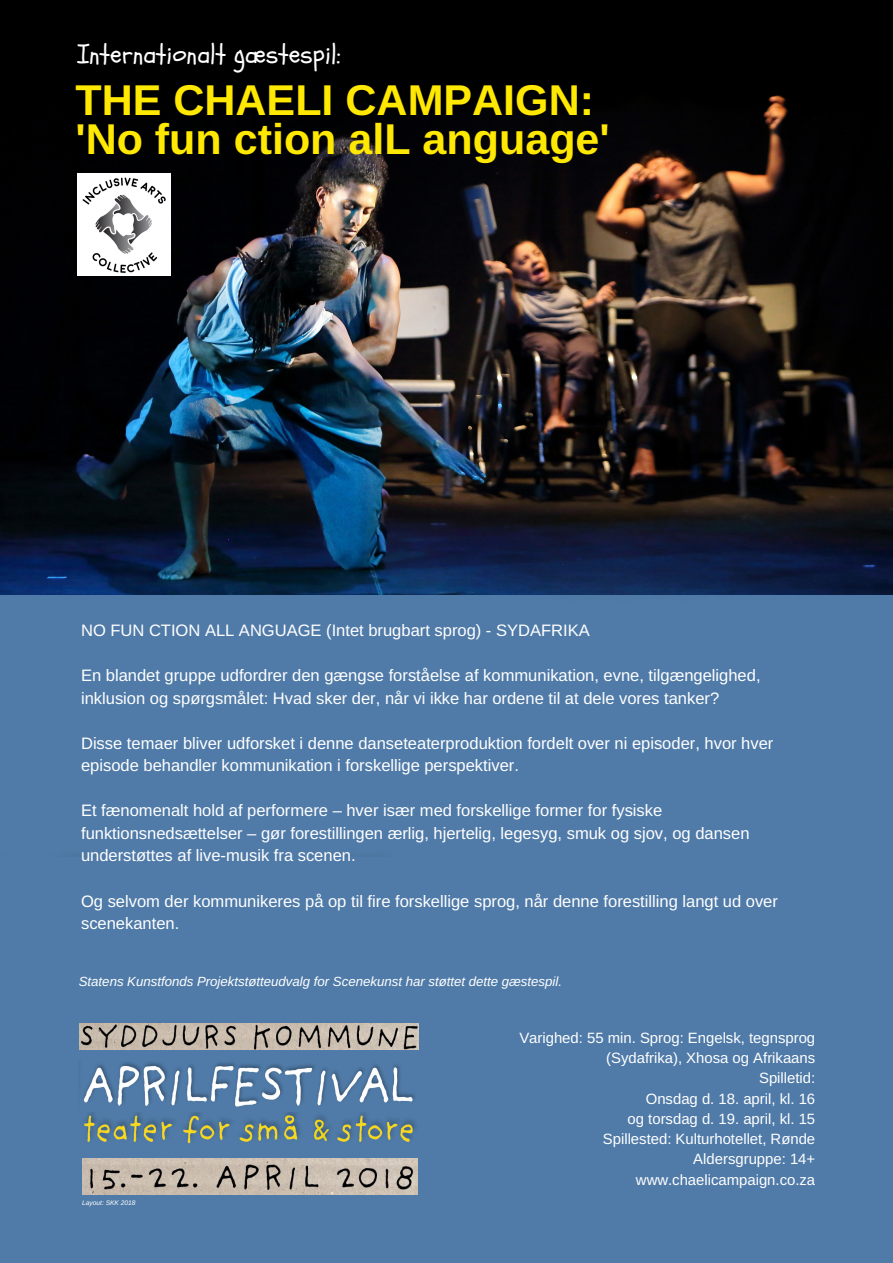
<style>
.page{position:relative;width:893px;height:1263px;background:#fff}
.page>*{position:absolute;margin:0;border:0;box-sizing:border-box;transform-origin:0 0}
.t1{font:700 43.05px/38.2px "Arimo";color:#ffe801}
.t2{font:26.55px "Schoolbell";color:#fff}
.t3{font:16.5px/22.5px "Arimo";color:#fff}
.t4{font:14.85px/20.2px "Arimo";color:#fff;text-align:right}
.t5{font:italic 13.2px "Arimo";color:#fff}
.t6{font:italic 6.6px "Arimo";color:#fff}
</style>
<div class="page">
<div style="left:0;top:857px;width:893px;height:406px;background:#507ba8"></div>
<img style="left:72px;top:1112px;width:351px;height:39px">
<img style="left:0;top:0;width:893px;height:596px">
<img style="left:82px;top:1159px;width:336px;height:36px">
<img style="left:79px;top:1062px;width:340px;height:48px">
<img style="left:80px;top:1023px;width:339px;height:26px">
<div style="left:0;top:596px;width:893px;height:261px;background:#507ba8"></div>
<img style="left:78px;top:173px;width:92px;height:103px">
<h2 class="t2" style="left:77px;top:37px;width:265px">Internationalt gæstespil:</h2>
<h1 class="t1" style="left:75px;top:81px;width:536px">THE CHAELI CAMPAIGN: 'No fun ction alL anguage'</h1>
<p class="t3" style="left:81px;top:619px;width:510px">NO FUN CTION ALL ANGUAGE (Intet brugbart sprog) - SYDAFRIKA</p>
<p class="t3" style="left:81px;top:664px;width:681px">En blandet gruppe udfordrer den gængse forståelse af kommunikation, evne, tilgængelighed, inklusion og spørgsmålet: Hvad sker der, når vi ikke har ordene til at dele vores tanker?</p>
<p class="t3" style="left:81px;top:732px;width:694px">Disse temaer bliver udforsket i denne danseteaterproduktion fordelt over ni episoder, hvor hver episode behandler kommunikation i forskellige perspektiver.</p>
<p class="t3" style="left:81px;top:799px;width:670px">Et fænomenalt hold af performere – hver især med forskellige former for fysiske funktionsnedsættelser – gør forestillingen ærlig, hjertelig, legesyg, smuk og sjov, og dansen understøttes af live-musik fra scenen.</p>
<p class="t3" style="left:81px;top:889px;width:698px">Og selvom der kommunikeres på op til fire forskellige sprog, når denne forestilling langt ud over scenekanten.</p>
<p class="t5" style="left:79px;top:974px;width:485px">Statens Kunstfonds Projektstøtteudvalg for Scenekunst har støttet dette gæstespil.</p>
<p class="t6" style="left:82px;top:1199px;width:55px">Layout: SKK 2018</p>
<p class="t4" style="left:519px;top:1027px;width:297px">Varighed: 55 min. Sprog: Engelsk, tegnsprog (Sydafrika), Xhosa og Afrikaans<br>Spilletid:<br>Onsdag d. 18. april, kl. 16<br>og torsdag d. 19. april, kl. 15<br>Spillested: Kulturhotellet, Rønde<br>Aldersgruppe: 14+ www.chaelicampaign.co.za</p>
</div>
